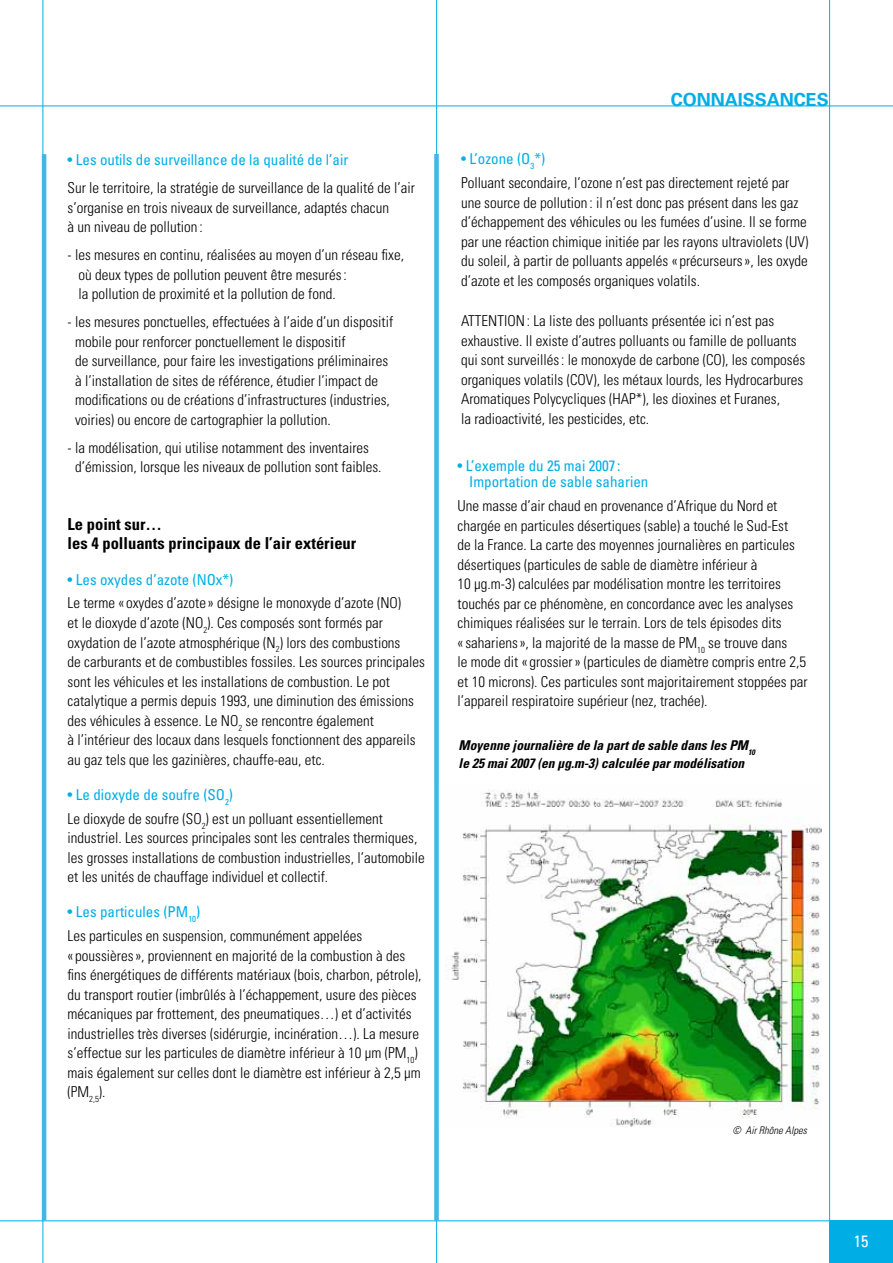
<style>
.page{position:relative;width:893px;height:1263px;background:#fff}
.page>*{position:absolute;margin:0;border:0;box-sizing:border-box;transform-origin:0 0}
.t1{font:700 18px "Univers";color:#00aee6}
.t2{font:700 condensed 16.5px/19.5px "Univers";color:#000}
.t3{font:condensed 16.5px "Univers";color:#fff}
.t4{font:300 condensed 15px/19.5px "Univers";color:#000}
.t5{font:condensed 15px/16.5px "Univers";color:#00aee6}
.t6{font:italic 700 condensed 13.5px/18px "Univers";color:#000}
.t7{font:italic 300 condensed 10.5px "Univers";color:#000}
.s1{font-weight:400;color:#00aee6}
</style>
<div class="page">
<hr style="left:436px;top:0;width:1px;height:1263px;background:#00aee6">
<div style="left:830px;top:1221px;width:63px;height:42px;background:#00aee6"></div>
<hr style="left:43px;top:0;width:1px;height:1263px;background:#00aee6">
<hr style="left:829px;top:0;width:1px;height:1263px;background:#00aee6">
<hr style="left:0;top:106px;width:893px;height:1px;background:#00aee6">
<hr style="left:0;top:1220px;width:893px;height:1px;background:#00aee6">
<div style="left:434px;top:154px;width:5px;height:1067px;background:#40b7e9"></div>
<hr style="left:42px;top:154px;width:4px;height:1066px;background:#40b7e9">
<img style="left:446px;top:790px;width:375px;height:337px">
<p class="t5" style="left:68px;top:151px;width:282px">• Les outils de surveillance de la qualité de l’air</p>
<p class="t4" style="left:68px;top:178px;width:349px">Sur le territoire, la stratégie de surveillance de la qualité de l’air s’organise en trois niveaux de surveillance, adaptés chacun<br>à un niveau de pollution :</p>
<p class="t4" style="left:78px;top:245px;width:327px;text-indent:-11px">- les mesures en continu, réalisées au moyen d’un réseau fixe, où deux types de pollution peuvent être mesurés:<br>la pollution de proximité et la pollution de fond.</p>
<p class="t4" style="left:75px;top:312px;width:320px;text-indent:-8px">- les mesures ponctuelles, effectuées à l’aide d’un dispositif mobile pour renforcer ponctuellement le dispositif<br>de surveillance, pour faire les investigations préliminaires à l’installation de sites de référence, étudier l’impact de modifications ou de créations d’infrastructures (industries, voiries) ou encore de cartographier la pollution.</p>
<p class="t4" style="left:75px;top:437px;width:308px;text-indent:-8px">- la modélisation, qui utilise notamment des inventaires d’émission, lorsque les niveaux de pollution sont faibles.</p>
<p class="t2" style="left:68px;top:514px;width:290px">Le point sur…<br>les 4 polluants principaux de l’air extérieur</p>
<p class="t5" style="left:68px;top:571px;width:167px">• Les oxydes d’azote (NOx*)</p>
<p class="t4" style="left:68px;top:593px;width:359px">Le terme « oxydes d’azote » désigne le monoxyde d’azote (NO)<br>et le dioxyde d’azote (NO<sub>2</sub>). Ces composés sont formés par oxydation de l’azote atmosphérique (N <sub>2</sub>) lors des combustions<br>de carburants et de combustibles fossiles. Les sources principales sont les véhicules et les installations de combustion. Le pot catalytique a permis depuis 1993, une diminution des émissions des véhicules à essence. Le NO<sub>2</sub> se rencontre également<br>à l’intérieur des locaux dans lesquels fonctionnent des appareils au gaz tels que les gazinières, chauffe-eau, etc.</p>
<p class="t4" style="left:68px;top:782px;width:317px;line-height:23.7px"><span class="s1">• Le dioxyde de soufre (SO</span><sub>2</sub><span class="s1">)<br></span>Le dioxyde de soufre (SO<sub>2</sub>) est un polluant essentiellement</p>
<p class="t4" style="left:68px;top:828px;width:359px">industriel. Les sources principales sont les centrales thermiques, les grosses installations de combustion industrielles, l’automobile et les unités de chauffage individuel et collectif.</p>
<p class="t4" style="left:68px;top:900px;width:296px;line-height:23.7px"><span class="s1">• Les particules (PM</span><sub>10</sub><span class="s1">)<br></span>Les particules en suspension, communément appelées</p>
<p class="t4" style="left:68px;top:945px;width:355px">« poussières», proviennent en majorité de la combustion à des fins énergétiques de différents matériaux (bois, charbon, pétrole), du transport routier (imbrûlés à l’échappement, usure des pièces mécaniques par frottement, des pneumatiques…) et d’activités industrielles très diverses (sidérurgie, incinération…). La mesure s’effectue sur les particules de diamètre inférieur à 10 μm (PM<sub>10</sub>) mais également sur celles dont le diamètre est inférieur à 2,5 μm (PM<sub>2,5</sub>).</p>
<p class="t1" style="left:671px;top:88px;width:39px">CONNAISSAN</p>
<p class="t1" style="left:794px;top:88px;width:24px">CES</p>
<p class="t4" style="left:461px;top:147px;width:330px;line-height:23.7px"><span class="s1">• L’ozone (O</span><sub>3</sub><span class="s1">*)<br></span>Polluant secondaire, l’ozone n’est pas directement rejeté par</p>
<p class="t4" style="left:461px;top:192px;width:349px">une source de pollution : il n’est donc pas présent dans les gaz d’échappement des véhicules ou les fumées d’usine. I l se forme par une réaction chimique initiée par les rayons ultraviolets (UV) du soleil, à partir de polluants appelés « précurseurs», les oxyde d’azote et les composés organiques volatils.</p>
<p class="t4" style="left:461px;top:311px;width:35px">ATTENTION</p>
<p class="t4" style="left:461px;top:311px;width:346px;text-indent:66px">: La liste des polluants présentée ici n’est pas exhaustive. I l existe d’autres polluants ou famille de polluants qui sont surveillés: le monoxyde de carbone (CO), les composés organiques volatils (COV), les métaux lourds, les Hydrocarbures Aromatiques Polycycliques (HAP*), les dioxines et Furanes,<br>la radioactivité, les pesticides, etc.</p>
<p class="t5" style="left:469px;top:457px;width:181px;text-indent:-12px">• L’exemple du 25 mai 2007 :<br>Importation de sable saharien</p>
<p class="t4" style="left:458px;top:496px;width:351px">Une masse d’air chaud en provenance d’Afrique du Nord et chargée en particules désertiques (sable) a touché le Sud-Est<br>de la France. La carte des moyennes journalières en particules désertiques (particules de sable de diamètre inférieur à<br>10 μg.m-3) calculées par modélisation montre les territoires touchés par ce phénomène, en concordance avec les analyses chimiques réalisées sur le terrain. Lors de tels épisodes dits «sahariens», la majorité de la masse de PM<sub>10</sub> se trouve dans<br>le mode dit « grossier» (particules de diamètre compris entre 2,5 et 10 microns). Ces particules sont majoritairement stoppées par l’appareil respiratoire supérieur (nez, trachée).</p>
<p class="t6" style="left:459px;top:736px;width:298px">Moyenne journalière de la part de sable dans les pm<sub>10 </sub>le 25 mai 2007 (en μg.m-3) calculée par modélisation</p>
<p class="t7" style="left:732px;top:1124px;width:76px">© Air Rhône Alpes</p>
<p class="t3" style="left:854px;top:1230px;width:16px">15</p>
</div>
